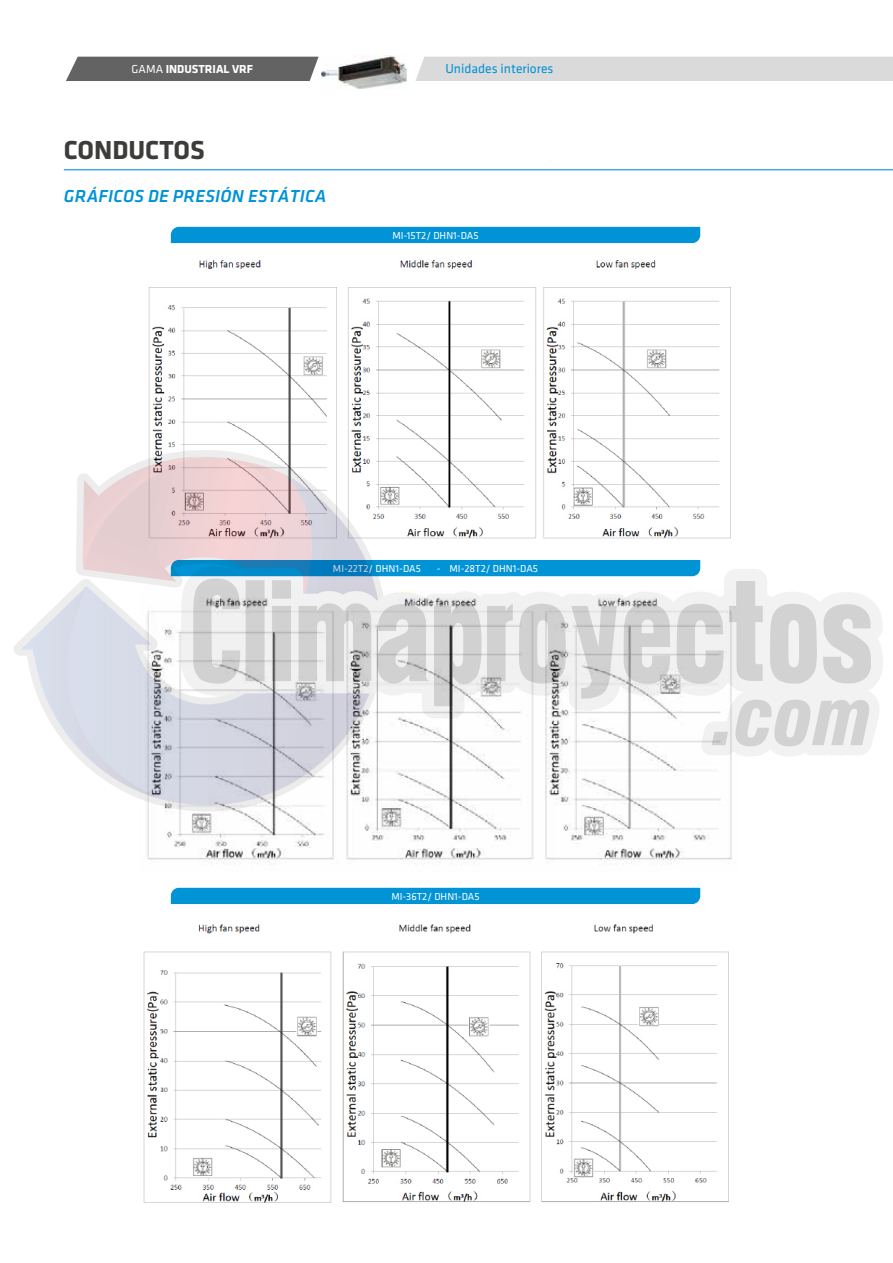
<style>
.page{position:relative;width:893px;height:1263px;background:#fff}
.page>*{position:absolute;margin:0;border:0;box-sizing:border-box;transform-origin:0 0}
.t1{font:700 27px "Klavika";color:#3c3c3b}
.t2{font:italic 500 18px "Klavika";letter-spacing:.015em;color:#0093d6}
.t3{font:13.5px "Klavika";color:#0093d6}
.t4{font:700 12px "Klavika";color:#fff}
.t5{font:10.5px "Klavika";color:#fff}
.s1{font-weight:400}
</style>
<div class="page">
<div style="left:66px;top:57px;width:255px;height:24px;background:#646363"></div>
<div style="left:415px;top:57px;width:478px;height:24px;background:#dadada"></div>
<hr style="left:64px;top:169px;width:829px;height:1px;background:#0093d6">
<img style="left:321px;top:56px;width:86px;height:33px">
<div style="left:171px;top:227px;width:529px;height:16px;background:#0093d6"></div>
<div style="left:171px;top:888px;width:529px;height:16px;background:#0093d6"></div>
<img style="left:148px;top:260px;width:583px;height:181px">
<img style="left:147px;top:822px;width:585px;height:43px">
<img style="left:143px;top:924px;width:586px;height:279px">
<img style="left:14px;top:441px;width:869px;height:381px">
<p class="t4" style="left:132px;top:60px;width:123px"><span class="s1">GAMA</span> INDUSTRIAL VRF</p>
<p class="t3" style="left:445px;top:60px;width:109px">Unidades interiores</p>
<h1 class="t1" style="left:64px;top:130px;width:142px">CONDUCTOS</h1>
<h2 class="t2" style="left:64px;top:186px;width:264px">GRÁFICOS DE PRESIÓN ESTÁTICA</h2>
<p class="t5" style="left:392px;top:228px;width:88px">MI-15T2/ DHN1-DA5</p>
<p class="t5" style="left:333px;top:562px;width:89px">MI-22T2/ DHN1-DA5</p>
<p class="t5" style="left:437px;top:562px;width:103px">- MI-28T2/ DHN1-DA5</p>
<p class="t5" style="left:391px;top:889px;width:90px">MI-36T2/ DHN1-DA5</p>
</div>
